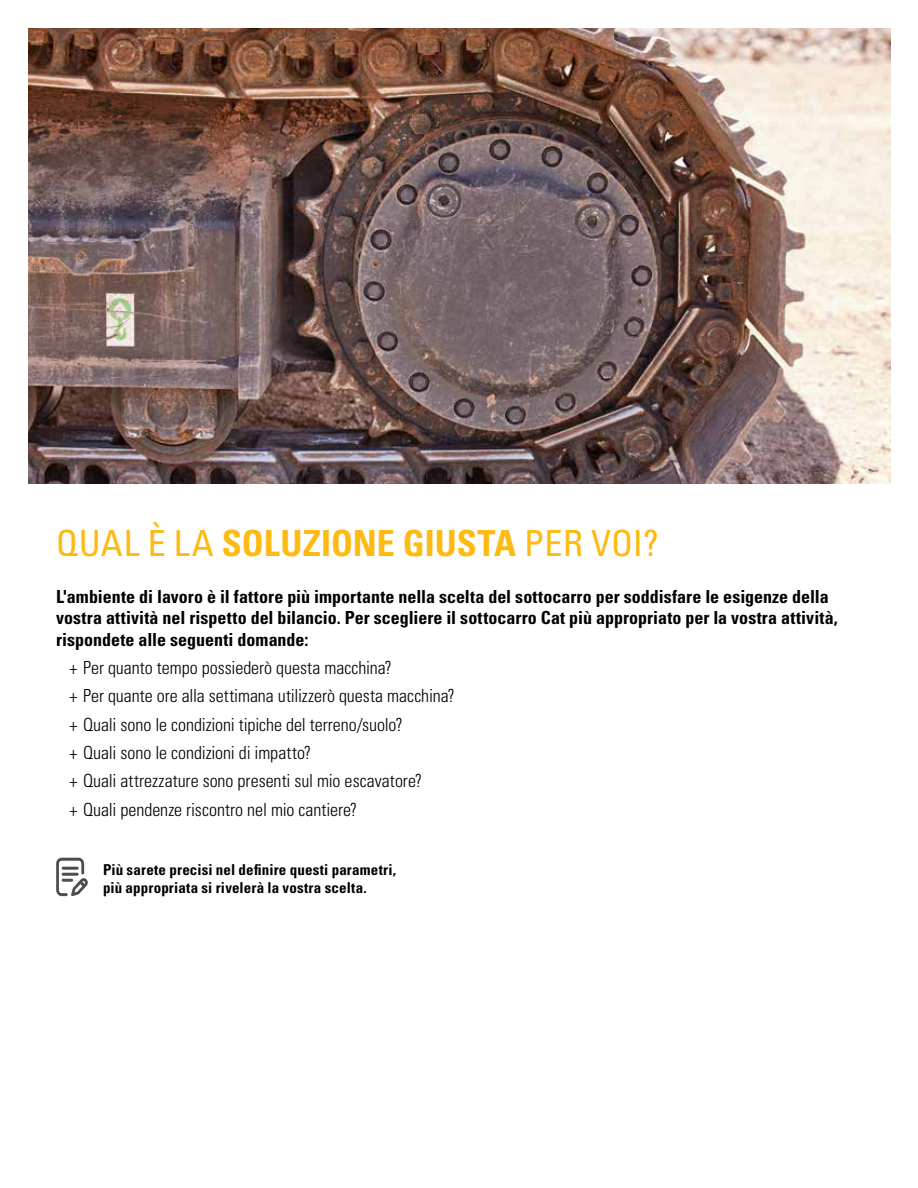
<style>
.page{position:relative;width:918px;height:1188px;background:#fff}
.page>*{position:absolute;margin:0;border:0;box-sizing:border-box;transform-origin:0 0}
.t1{font:700 condensed 36px "Univers LT Std";color:#fdba12}
.t2{font:300 condensed 18px/28.3px "Univers LT Std";color:#000}
.t3{font:700 condensed 18px/21.6px "Univers LT Std";color:#000}
.t4{font:700 condensed 15px/18px "Univers LT Std";letter-spacing:.01em;color:#000}
.s1{font-weight:400}
</style>
<div class="page">
<img style="left:28px;top:28px;width:863px;height:455px">
<svg style="left:56px;top:858px;width:32px;height:38px"></svg>
<h1 class="t1" style="left:56px;top:521px;width:604px"><span class="s1">QUAL È LA</span> SOLUZIONE GIUSTA <span class="s1">PER VOI?</span></h1>
<p class="t3" style="left:56px;top:585px;width:783px">L'ambiente di lavoro è il fattore più importante nella scelta del sottocarro per soddisfare le esigenze della vostra attività nel rispetto del bilancio. Per scegliere il sottocarro Cat più appropriato per la vostra attività, rispondete alle seguenti domande:</p>
<p class="t2" style="left:70px;top:654px;width:387px">+ Per quanto tempo possiederò questa macchina?<br>+ Per quante ore alla settimana utilizzerò questa macchina? + Quali sono le condizioni tipiche del terreno/suolo?<br>+ Quali sono le condizioni di impatto?<br>+ Quali attrezzature sono presenti sul mio escavatore?<br>+ Quali pendenze riscontro nel mio cantiere?</p>
<p class="t4" style="left:103px;top:861px;width:295px">Più sarete precisi nel definire questi parametri, più appropriata si rivelerà la vostra scelta.</p>
</div>
